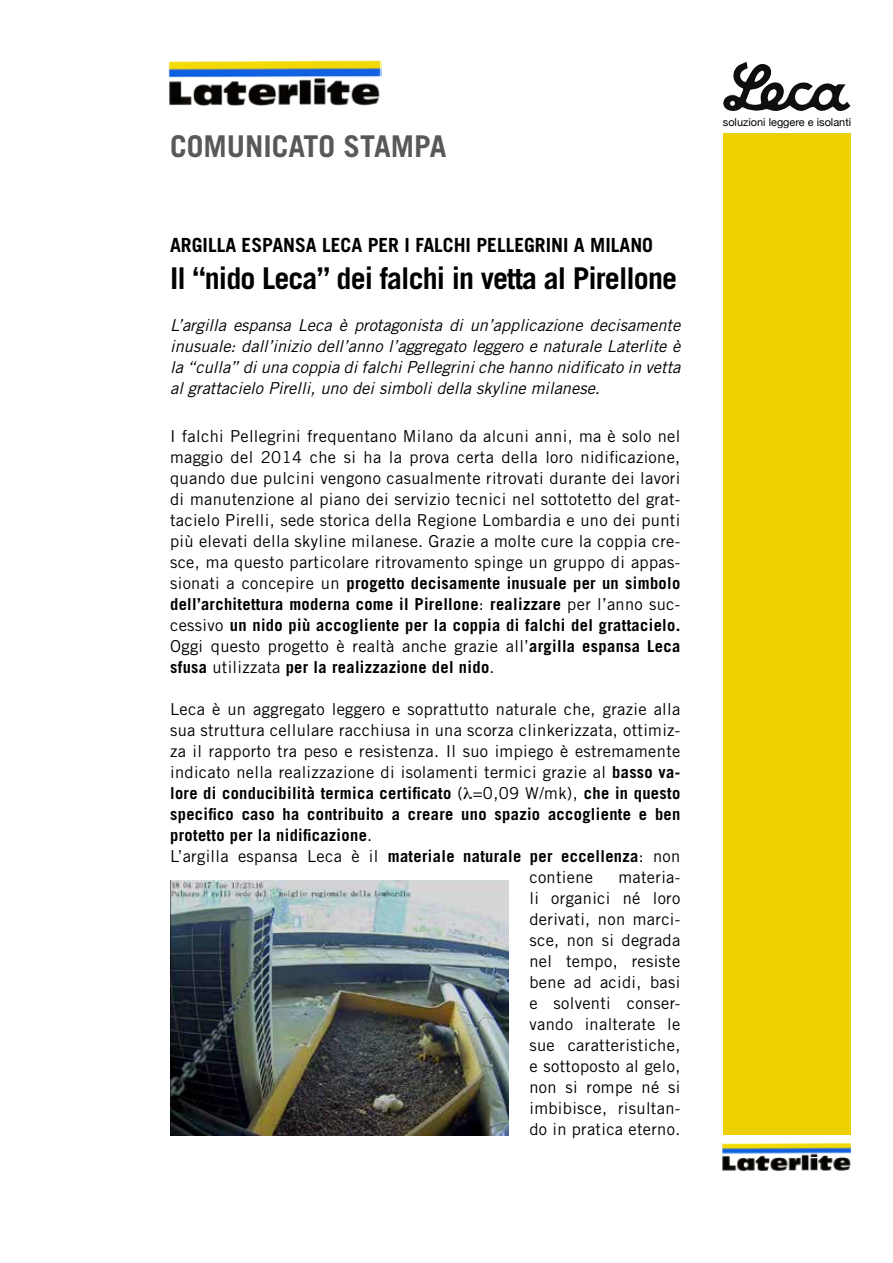
<style>
.page{position:relative;width:893px;height:1263px;background:#fff}
.page>*{position:absolute;margin:0;border:0;box-sizing:border-box;transform-origin:0 0}
.t1{font:700 30px "Trade Gothic LT Std";letter-spacing:-.03em;color:#000}
.t2{font:700 30px "Trade Gothic LT Std";color:#58585a}
.t3{font:700 19.5px "Trade Gothic LT Std";color:#000}
.t4{font:16.5px/21px "Trade Gothic LT Std";letter-spacing:.02em;color:#000;text-align:justify}
.t5{font:italic 16.5px/21px "Trade Gothic LT Std";color:#000;text-align:justify}
.t6{font:700 16.5px "Trade Gothic LT Std";letter-spacing:.02em;color:#000}
.t7{font:10.95px "Helvetica Neue";color:#000}
.s1{font-weight:700}
.s2{font-weight:400}
</style>
<div class="page">
<div style="left:723px;top:133px;width:127px;height:1001px;background:#ecd000"></div>
<img style="left:723px;top:62px;width:128px;height:49px">
<img style="left:168px;top:60px;width:214px;height:46px">
<img style="left:722px;top:1143px;width:129px;height:28px">
<img style="left:170px;top:881px;width:338px;height:254px">
<h1 class="t2" style="left:170px;top:128px;width:278px">COMUNICATO STAMPA</h1>
<p class="t3" style="left:170px;top:233px;width:484px">ARGILLA ESPANSA LECA PER I FALCHI PELLEGRINI A MILANO</p>
<h1 class="t1" style="left:170px;top:260px;width:509px">Il “nido Leca” dei falchi in vetta al Pirellone</h1>
<p class="t5" style="left:170px;top:315px;width:512px">L’argilla espansa Leca è protagonista di un’applicazione decisamente inusuale: dall’inizio dell’anno l’aggregato leggero e naturale Laterlite è la “culla” di una coppia di falchi Pellegrini che hanno nidificato in vetta al grattacielo Pirelli, uno dei simboli della skyline milanese.</p>
<p class="t4" style="left:170px;top:425px;width:512px">I falchi Pellegrini frequentano Milano da alcuni anni, ma è solo nel maggio del 2014 che si ha la prova certa della loro nidificazione, quando due pulcini vengono casualmente ritrovati durante dei lavori di manutenzione al piano dei servizio tecnici nel sottotetto del grat&shy;tacielo Pirelli, sede storica della Regione Lombardia e uno dei punti più elevati della skyline milanese. Grazie a molte cure la coppia cre&shy;sce, ma questo particolare ritrovamento spinge un gruppo di appas&shy;sionati a concepire un <span class="s1">progetto decisamente inusuale per un simbolo dell’architettura moderna come il Pirellone</span>: <span class="s1">realizzare</span> per l’anno suc&shy;cessivo <span class="s1">un nido più accogliente per la coppia di falchi del grattacielo.<br></span>Oggi questo progetto è realtà anche grazie all’<span class="s1">argilla espansa Leca sfusa</span> utilizzata <span class="s1">per la realizzazione del nido</span>.</p>
<p class="t4" style="left:170px;top:698px;width:512px">Leca è un aggregato leggero e soprattutto naturale che, grazie alla</p>
<p class="t4" style="left:170px;top:719px;width:512px">sua struttura cellulare racchiusa in una scorza clinkerizzata, ottimiz-</p>
<p class="t4" style="left:170px;top:740px;width:512px">za il rapporto tra peso e resistenza. Il suo impiego è estremamente</p>
<p class="t4" style="left:170px;top:761px;width:512px">indicato nella realizzazione di isolamenti termici grazie al <span class="s1">basso va-</span></p>
<p class="t6" style="left:170px;top:783px;width:512px">lore di conducibilità termica certificato <span class="s2">( =0,09 W/mk),</span> che in questo</p>
<p class="t6" style="left:170px;top:804px;width:512px">specifico caso ha contribuito a creare uno spazio accogliente e ben</p>
<p class="t6" style="left:170px;top:825px;width:204px">protetto per la nidificazione<span class="s2">.</span></p>
<p class="t6" style="left:170px;top:846px;width:512px"><span class="s2">L’argilla espansa Leca è il</span> materiale naturale per eccellenza<span class="s2">: non</span></p>
<p class="t4" style="left:529px;top:866px;width:65px">contiene</p>
<p class="t4" style="left:529px;top:866px;width:152px;text-indent:89px">materia&shy;li organici né loro derivati, non marci&shy;sce, non si degrada nel tempo, resiste bene ad acidi, basi e solventi conser&shy;vando inalterate le sue caratteristiche, e sottoposto al gelo, non si rompe né si imbibisce, risultan&shy;do in pratica eterno.</p>
<p class="t7" style="left:723px;top:114px;width:130px">soluzioni leggere e isolanti</p>
</div>
